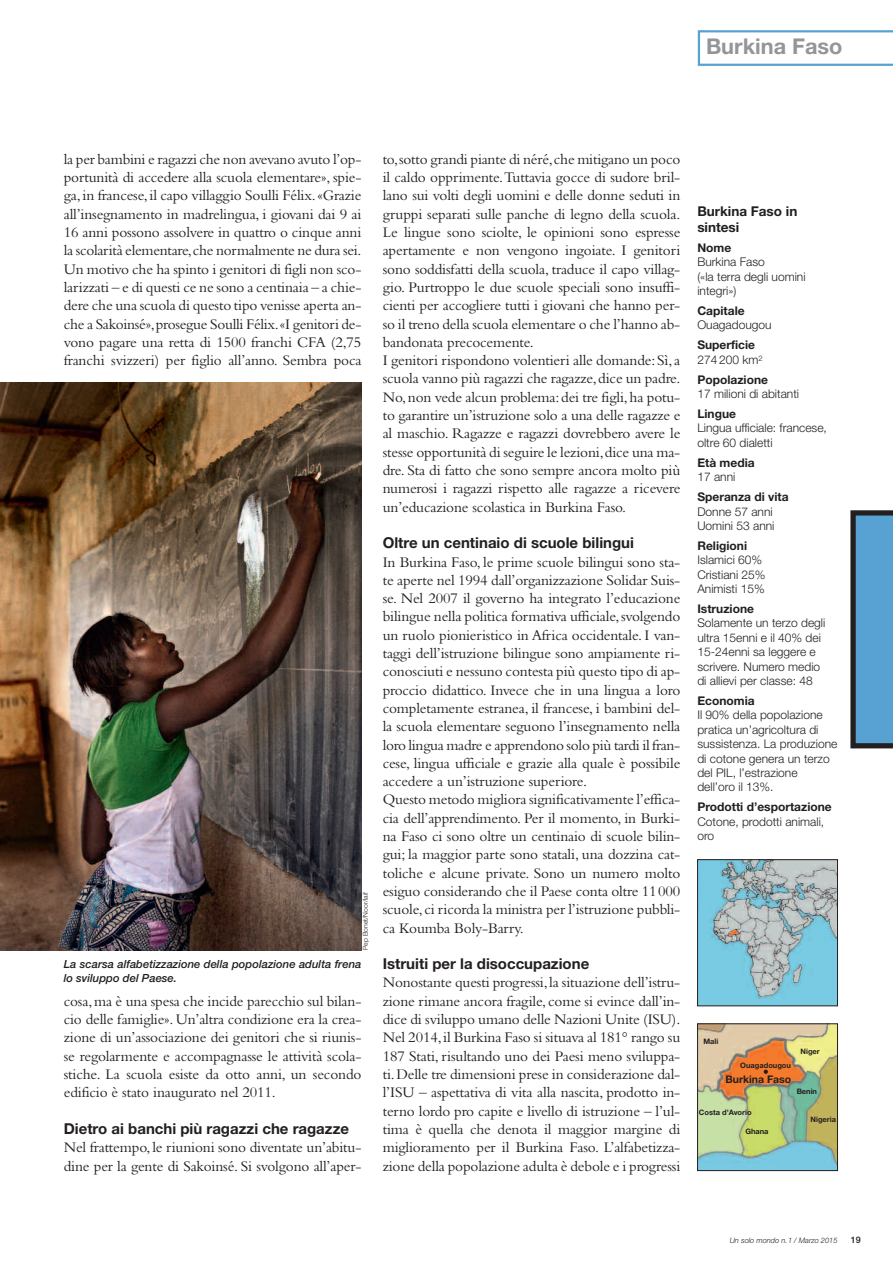
<style>
.page{position:relative;width:893px;height:1263px;background:#fff}
.page>*{position:absolute;margin:0;border:0;box-sizing:border-box;transform-origin:0 0}
.t1{font:700 21.75px "Helvetica Neue";color:#939598}
.t2{font:15.3px/18.3px "Bembo";letter-spacing:-.01em;color:#231f20;text-align:justify}
.t3{font:700 15px "Helvetica Neue";color:#231f20}
.t4{font:700 13.5px/16.2px "Helvetica Neue";color:#231f20}
.t5{font:300 12px/14.4px "Helvetica Neue";color:#231f20}
.t6{font:700 12px/14.4px "Helvetica Neue";color:#231f20}
.t7{font:italic 500 11.25px/13.5px "Helvetica Neue";color:#231f20}
.t8{font:700 10.5px "Helvetica Neue";color:#231f20}
.t9{font:500 9px "Helvetica Neue";color:#231f20}
.t10{font:700 7.5px "Helvetica Neue";color:#231f20}
.t11{font:italic 300 7.5px "Helvetica Neue";color:#231f20}
.t12{font:300 6.75px "Helvetica Neue";color:#231f20}
.s1{font-weight:300}
</style>
<div class="page">
<svg style="left:850px;top:510px;width:43px;height:238px;background:#518eb7"></svg>
<svg style="left:698px;top:30px;width:195px;height:36px"></svg>
<img style="left:699px;top:861px;width:137px;height:143px">
<div style="left:697px;top:859px;width:141px;height:147px;border:1px solid #231f20"></div>
<img style="left:699px;top:1025px;width:137px;height:144px">
<div style="left:697px;top:1023px;width:141px;height:148px;border:1px solid #231f20"></div>
<img style="left:0;top:383px;width:361px;height:567px">
<svg style="left:764px;top:1069px;width:4px;height:5px"></svg>
<h1 class="t1" style="left:706px;top:39px;width:138px">Burkina Faso</h1>
<p class="t2" style="left:64px;top:151px;width:299px">la per bambini e ragazzi che non avevano avuto l’op&shy;portunità di accedere alla scuola elementare», spie&shy;ga,in francese,il capo villaggio Soulli Félix.«Grazie all’insegnamento in madrelingua, i giovani dai 9 ai 16 anni possono assolvere in quattro o cinque anni la scolarità elementare,che normalmente ne dura sei.<br>Un motivo che ha spinto i genitori di figli non sco&shy;larizzati – e di questi ce ne sono a centinaia – a chie&shy;dere che una scuola di questo tipo venisse aperta an&shy;che a Sakoinsé»,prosegue Soulli Félix.«I genitori de&shy;vono pagare una retta di 1500 franchi CFA (2,75 franchi svizzeri) per figlio all’anno. Sembra poca</p>
<p class="t2" style="left:383px;top:151px;width:299px;text-align:left">to,sotto grandi piante di néré,che mitigano un poco il caldo opprimente.Tuttavia gocce di sudore bril&shy;lano sui volti degli uomini e delle donne seduti in gruppi separati sulle panche di legno della scuola.<br>Le lingue sono sciolte, le opinioni sono espresse apertamente e non vengono ingoiate. I genitori sono soddisfatti della scuola, traduce il capo villag&shy;gio. Purtroppo le due scuole speciali sono insuffi&shy;cienti per accogliere tutti i giovani che hanno per&shy;so il treno della scuola elementare o che l’hanno ab&shy;bandonata precocemente.<br>I genitori rispondono volentieri alle domande: Sì,a scuola vanno più ragazzi che ragazze,dice un padre.<br>No,non vede alcun problema:dei tre figli,ha potu&shy;to garantire un’istruzione solo a una delle ragazze e al maschio. Ragazze e ragazzi dovrebbero avere le stesse opportunità di seguire le lezioni,dice una ma&shy;dre. Sta di fatto che sono sempre ancora molto più numerosi i ragazzi rispetto alle ragazze a ricevere un’educazione scolastica in Burkina Faso.</p>
<p class="t3" style="left:383px;top:537px;width:253px">Oltre un centinaio di scuole bilingui</p>
<p class="t2" style="left:383px;top:554px;width:299px;text-align:left">In Burkina Faso, le prime scuole bilingui sono sta&shy;te aperte nel 1994 dall’organizzazione Solidar Suis&shy;se. Nel 2007 il governo ha integrato l’educazione bilingue nella politica formativa ufficiale,svolgendo un ruolo pionieristico in Africa occidentale. I van&shy;taggi dell’istruzione bilingue sono ampiamente ri&shy;conosciuti e nessuno contesta più questo tipo di ap&shy;proccio didattico. Invece che in una lingua a loro completamente estranea, il francese, i bambini del&shy;la scuola elementare seguono l’insegnamento nella loro lingua madre e apprendono solo più tardi il fran&shy;cese, lingua ufficiale e grazie alla quale è possibile accedere a un’istruzione superiore.<br>Questo metodo migliora significativamente l’effica&shy;cia dell’apprendimento. Per il momento, in Burki&shy;na Faso ci sono oltre un centinaio di scuole bilin&shy;gui; la maggior parte sono statali, una dozzina cat&shy;toliche e alcune private. Sono un numero molto esiguo considerando che il Paese conta oltre 11000 scuole,ci ricorda la ministra per l’istruzione pubbli&shy;ca Koumba Boly-Barry.</p>
<p class="t3" style="left:383px;top:958px;width:208px">Istruiti per la disoccupazione</p>
<p class="t2" style="left:383px;top:975px;width:299px">Nonostante questi progressi,la situazione dell’istru&shy;zione rimane ancora fragile, come si evince dall’in&shy;dice di sviluppo umano delle Nazioni Unite (ISU).<br>Nel 2014,il Burkina Faso si situava al 181° rango su 187 Stati, risultando uno dei Paesi meno sviluppa&shy;ti.Delle tre dimensioni prese in considerazione dal&shy;l’ISU – aspettativa di vita alla nascita, prodotto in&shy;terno lordo pro capite e livello di istruzione – l’ul&shy;tima è quella che denota il maggior margine di miglioramento per il Burkina Faso. L’alfabetizza&shy;zione della popolazione adulta è debole e i progressi</p>
<p class="t12" style="left:363px;top:950px;width:59px;rotate:-90deg">Pep Bonet/Noor/laif</p>
<p class="t7" style="left:64px;top:959px;width:299px">La scarsa alfabetizzazione della popolazione adulta frena lo sviluppo del Paese.</p>
<p class="t2" style="left:64px;top:993px;width:299px">cosa,ma è una spesa che incide parecchio sul bilan&shy;cio delle famiglie». Un’altra condizione era la crea&shy;zione di un’associazione dei genitori che si riunis&shy;se regolarmente e accompagnasse le attività scola&shy;stiche. La scuola esiste da otto anni, un secondo edificio è stato inaugurato nel 2011.</p>
<p class="t3" style="left:64px;top:1123px;width:287px">Dietro ai banchi più ragazzi che ragazze</p>
<p class="t2" style="left:64px;top:1140px;width:299px">Nel frattempo, le riunioni sono diventate un’abitu&shy;dine per la gente di Sakoinsé. Si svolgono all’aper-</p>
<p class="t4" style="left:697px;top:204px;width:102px">Burkina Faso in sintesi</p>
<p class="t6" style="left:697px;top:241px;width:35px">Nome</p>
<p class="t5" style="left:697px;top:256px;width:110px">Burkina Faso<br>(«la terra degli uomini integri»)</p>
<p class="t6" style="left:697px;top:305px;width:49px">Capitale</p>
<p class="t5" style="left:697px;top:319px;width:76px">Ouagadougou</p>
<p class="t6" style="left:697px;top:339px;width:67px">Superficie<br><span class="s1">274200 km</span><sup>2</sup></p>
<p class="t6" style="left:697px;top:373px;width:72px">Popolazione</p>
<p class="t5" style="left:697px;top:388px;width:103px">17 milioni di abitanti</p>
<p class="t6" style="left:697px;top:408px;width:40px">Lingue</p>
<p class="t5" style="left:697px;top:422px;width:131px">Lingua ufficiale: francese, oltre 60 dialetti</p>
<p class="t6" style="left:697px;top:456px;width:59px">Età media</p>
<p class="t5" style="left:697px;top:471px;width:40px">17 anni</p>
<p class="t6" style="left:697px;top:491px;width:93px">Speranza di vita</p>
<p class="t5" style="left:697px;top:505px;width:79px">Donne 57 anni<br>Uomini 53 anni</p>
<p class="t6" style="left:697px;top:539px;width:51px">Religioni</p>
<p class="t5" style="left:697px;top:554px;width:70px">Islamici 60%<br>Cristiani 25%<br>Animisti 15%</p>
<p class="t6" style="left:697px;top:603px;width:58px">Istruzione</p>
<p class="t5" style="left:697px;top:617px;width:130px">Solamente un terzo degli ultra 15enni e il 40% dei<br>15-24enni sa leggere e scrivere. Numero medio di allievi per classe: 48</p>
<p class="t6" style="left:697px;top:695px;width:59px">Economia</p>
<p class="t5" style="left:697px;top:709px;width:141px">Il 90% della popolazione pratica un’agricoltura di sussistenza. La produzione di cotone genera un terzo del PIL, l’estrazione dell’oro il 13%.</p>
<p class="t6" style="left:697px;top:801px;width:136px">Prodotti d’esportazione</p>
<p class="t5" style="left:697px;top:815px;width:128px">Cotone, prodotti animali, oro</p>
<p class="t10" style="left:703px;top:1039px;width:16px">Mali</p>
<p class="t10" style="left:740px;top:1062px;width:52px">Ouagadougou</p>
<p class="t8" style="left:725px;top:1075px;width:67px">Burkina Faso</p>
<p class="t10" style="left:800px;top:1048px;width:21px">Niger</p>
<p class="t10" style="left:797px;top:1089px;width:22px">Benin</p>
<p class="t10" style="left:699px;top:1110px;width:54px">Costa d’Avorio</p>
<p class="t10" style="left:745px;top:1128px;width:25px">Ghana</p>
<p class="t10" style="left:811px;top:1117px;width:27px">Nigeria</p>
<p class="t11" style="left:730px;top:1238px;width:109px">Un solo mondo n.1 / Marzo 2015</p>
<p class="t9" style="left:851px;top:1237px;width:12px">19</p>
</div>
